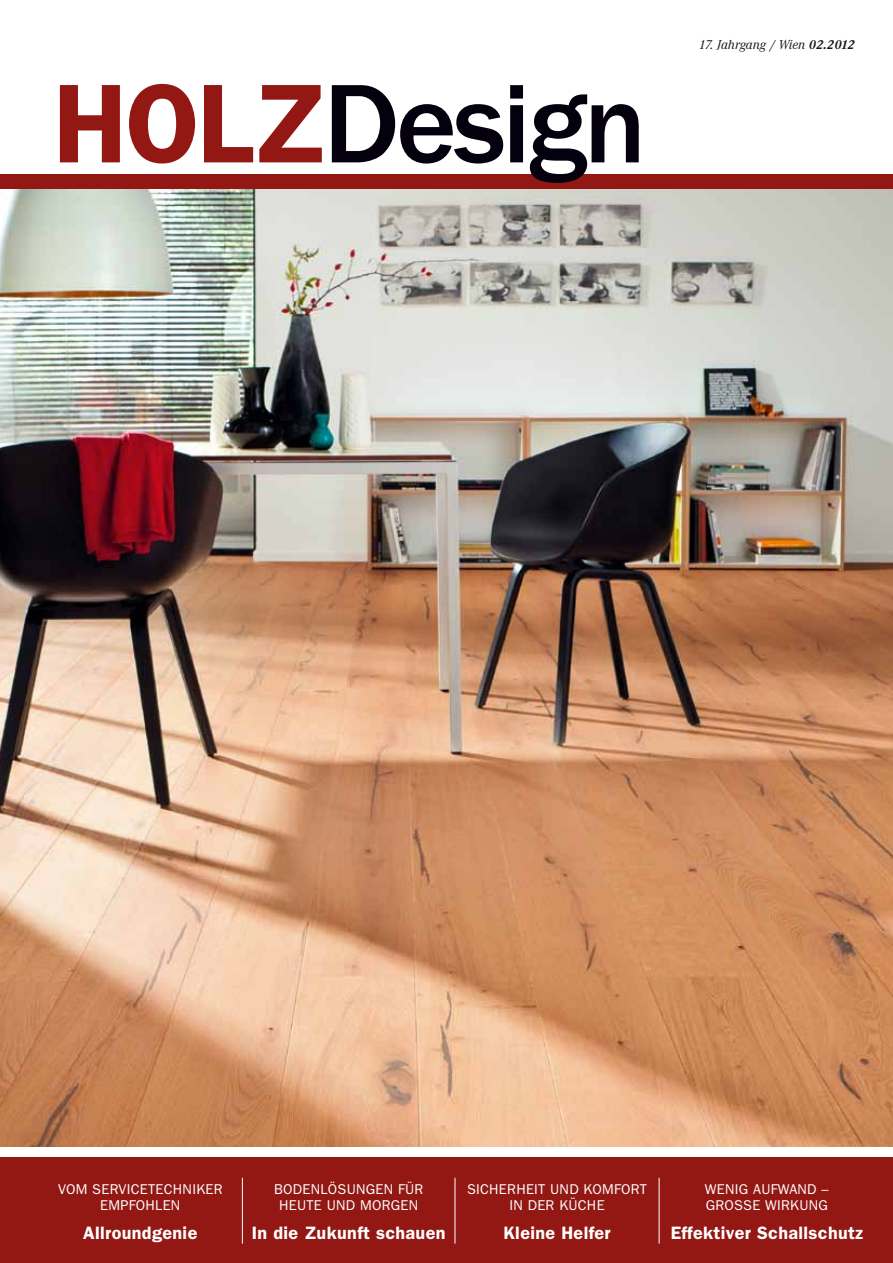
<style>
.page{position:relative;width:893px;height:1263px;background:#fff}
.page>*{position:absolute;margin:0;border:0;box-sizing:border-box;transform-origin:0 0}
.t1{font:600 18px "ITC Franklin Gothic Std";letter-spacing:.02em;color:#fff}
.t2{font:14.25px/16.5px "ITC Franklin Gothic Std";letter-spacing:.02em;color:#fff;text-align:center}
.t3{font:italic 13.5px "Corporate A";color:#181716}
.s1{font-weight:700}
</style>
<div class="page">
<img style="left:0;top:188px;width:893px;height:958px">
<div style="left:0;top:174px;width:893px;height:14px;background:#931814"></div>
<div style="left:0;top:1158px;width:893px;height:105px;background:#931814"></div>
<hr style="left:242px;top:1178px;width:1px;height:65px;background:#fff">
<hr style="left:455px;top:1178px;width:1px;height:65px;background:#fff">
<hr style="left:659px;top:1178px;width:1px;height:65px;background:#fff">
<svg style="left:332px;top:85px;width:307px;height:98px"></svg>
<svg style="left:60px;top:84px;width:262px;height:80px"></svg>
<p class="t3" style="left:699px;top:36px;width:157px">17. Jahrgang / Wien <span class="s1">02.2012</span></p>
<p class="t2" style="left:58px;top:1181px;width:166px">VOM SERVICETECHNIKER<br>EMPFOHLEN</p>
<p class="t1" style="left:83px;top:1222px;width:116px">Allroundgenie</p>
<p class="t2" style="left:274px;top:1181px;width:151px">BODENLÖSUNGEN FÜR<br>HEUTE UND MORGEN</p>
<p class="t1" style="left:252px;top:1222px;width:195px">In die Zukunft schauen</p>
<p class="t2" style="left:467px;top:1181px;width:182px">SICHERHEIT UND KOMFORT<br>IN DER KÜCHE</p>
<p class="t1" style="left:503px;top:1222px;width:109px">Kleine Helfer</p>
<p class="t2" style="left:705px;top:1181px;width:125px;text-align:left">WENIG AUFWAND –<br>GROSSE WIRKUNG</p>
<p class="t1" style="left:671px;top:1222px;width:194px">Effektiver Schallschutz</p>
</div>
